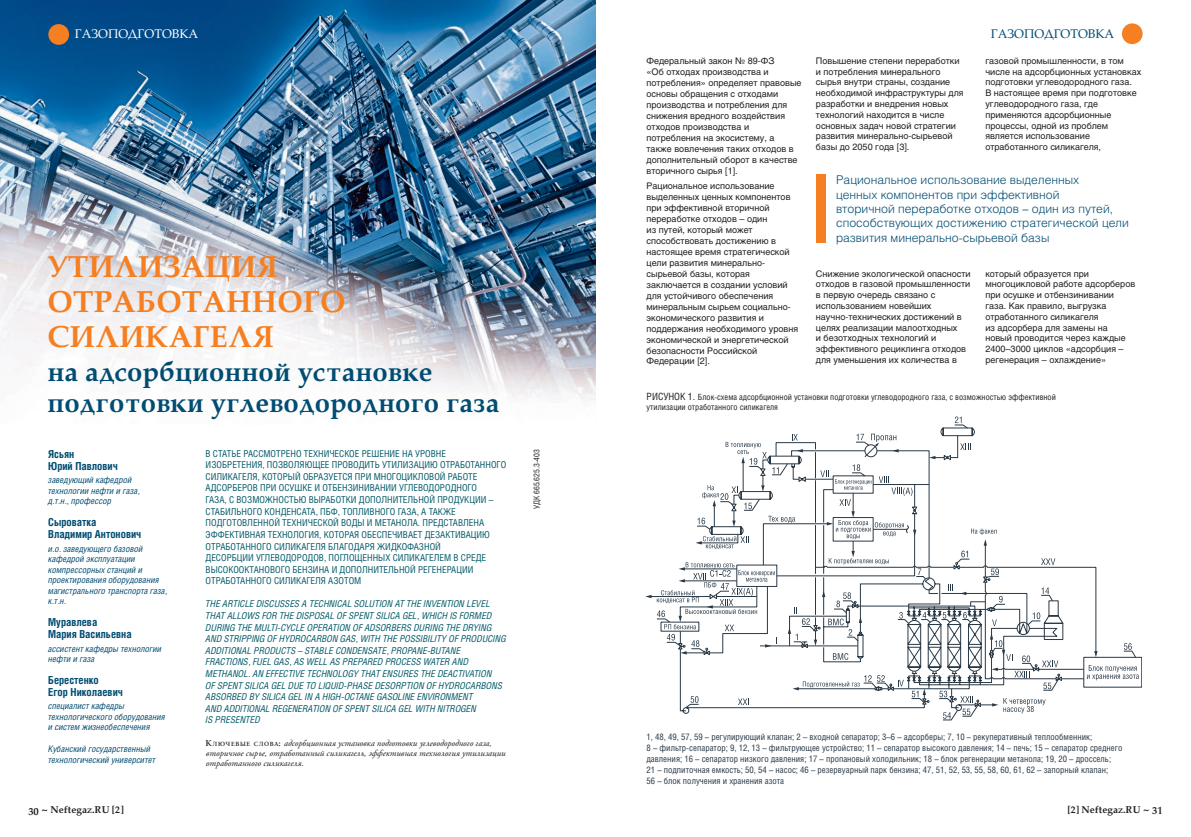
<style>
.page{position:relative;width:1191px;height:837px;background:#fff}
.page>*{position:absolute;margin:0;border:0;box-sizing:border-box;transform-origin:0 0}
.Zagolovok{font:700 29px/35px "Palladium C";color:#f57f21}
.Zagolovok-2{font:700 26px/31px "Palladium C";color:#004c72}
.Vrezka{font:12px/14.4px "Helios Light C";color:#004c72}
.t1{font:12px "Palladium C";color:#fff}
.t2{font:12px "Palladium C";color:#004c72}
.Podzag1{font:700 11px/12px "Helios Cond C";color:#004c72}
.Vrez{font:9.5px/11.6px "Helios Cond C";color:#005967}
.Vrez-2{font:italic 9.5px/11.6px "Helios Cond C";color:#005967}
.t3{font:700 9.5px "Palladium C";color:#231f20}
.Text{font:9px/10.8px "Helios C";color:#231f20}
.Vrezka-2{font:9px/11px "Helios Cond C";color:#2a3946}
.Podzag1-2{font:italic 9px/10.5px "Helios Cond C";color:#004c72}
.Key{font:italic 9px/10.1px "APC Garamond C";color:#231f20}
.Vrezka-3{font:8.5px/10.2px "Helios Cond C";color:#231f20}
.Text-2{font:8px "Helios Cond C";color:#231f20}
.s1{font-weight:700;font-style:normal}
.s2{font-weight:700;font-style:normal;font-size:6.3px}
.s3{font-size:10px}
</style>
<div class="page">
<div style="left:1122px;top:23px;width:20px;height:21px;background:#f57f21;border-radius:50%"></div>
<img style="left:0;top:0;width:595px;height:401px">
<div style="left:48px;top:24px;width:21px;height:21px;background:#f57f21;border-radius:50%"></div>
<div style="left:1083px;top:656px;width:59px;height:31px;border:1px solid #2a3946"></div>
<svg style="left:645px;top:416px;width:494px;height:304px"></svg>
<div style="left:816px;top:174px;width:9px;height:69px;background:#f57f21"></div>
<p class="t1" style="left:75px;top:26px;width:125px">ГАЗОПОДГОТОВКА</p>
<p class="t2" style="left:990px;top:26px;width:125px">ГАЗОПОДГОТОВКА</p>
<p class="Zagolovok" style="left:47px;top:249px;width:300px">УТИЛИЗАЦИЯ<br>ОТРАБОТАННОГО<br>СИЛИКАГЕЛЯ</p>
<p class="Zagolovok-2" style="left:47px;top:356px;width:453px">на адсорбционной установке подготовки углеводородного газа</p>
<p class="Podzag1" style="left:48px;top:447px;width:71px">Ясьян<br>Юрий Павлович</p>
<p class="Podzag1-2" style="left:48px;top:474px;width:93px">заведующий кафедрой технологии нефти и газа, д.т.н., профессор</p>
<p class="Podzag1" style="left:48px;top:516px;width:95px">Сыроватка<br>Владимир Антонович</p>
<p class="Podzag1-2" style="left:48px;top:543px;width:121px">и.о. заведующего базовой кафедрой эксплуатации компрессорных станций и проектирования оборудования магистрального транспорта газа, к.т.н.</p>
<p class="Podzag1" style="left:48px;top:615px;width:85px">Муравлева<br>Мария Васильевна</p>
<p class="Podzag1-2" style="left:48px;top:642px;width:115px">ассистент кафедры технологии нефти и газа</p>
<p class="Podzag1" style="left:48px;top:673px;width:76px">Берестенко<br>Егор Николаевич</p>
<p class="Podzag1-2" style="left:48px;top:700px;width:119px">специалист кафедры технологического оборудования и систем жизнеобеспечения</p>
<p class="Podzag1-2" style="left:48px;top:743px;width:109px">Кубанский государственный технологический университет</p>
<p class="Vrez" style="left:206px;top:447px;width:302px">В СТАТЬЕ РАССМОТРЕНО ТЕХНИЧЕСКОЕ РЕШЕНИЕ НА УРОВНЕ ИЗОБРЕТЕНИЯ, ПОЗВОЛЯЮЩЕЕ ПРОВОДИТЬ УТИЛИЗАЦИЮ ОТРАБОТАННОГО СИЛИКАГЕЛЯ, КОТОРЫЙ ОБРАЗУЕТСЯ ПРИ МНОГОЦИКЛОВОЙ РАБОТЕ АДСОРБЕРОВ ПРИ ОСУШКЕ И ОТБЕНЗИНИВАНИИ УГЛЕВОДОРОДНОГО<br>ГАЗА, С ВОЗМОЖНОСТЬЮ ВЫРАБОТКИ ДОПОЛНИТЕЛЬНОЙ ПРОДУКЦИИ – СТАБИЛЬНОГО КОНДЕНСАТА, ПБФ, ТОПЛИВНОГО ГАЗА, А ТАКЖЕ ПОДГОТОВЛЕННОЙ ТЕХНИЧЕСКОЙ ВОДЫ И МЕТАНОЛА. ПРЕДСТАВЛЕНА ЭФФЕКТИВНАЯ ТЕХНОЛОГИЯ, КОТОРАЯ ОБЕСПЕЧИВАЕТ ДЕЗАКТИВАЦИЮ ОТРАБОТАННОГО СИЛИКАГЕЛЯ БЛАГОДАРЯ ЖИДКОФАЗНОЙ<br>ДЕСОРБЦИИ УГЛЕВОДОРОДОВ, ПОГЛОЩЕННЫХ СИЛИКАГЕЛЕМ В СРЕДЕ ВЫСОКООКТАНОВОГО БЕНЗИНА И ДОПОЛНИТЕЛЬНОЙ РЕГЕНЕРАЦИИ ОТРАБОТАННОГО СИЛИКАГЕЛЯ АЗОТОМ</p>
<p class="Vrez-2" style="left:206px;top:597px;width:302px">THE ARTICLE DISCUSSES A TECHNICAL SOLUTION AT THE INVENTION LEVEL THAT ALLOWS FOR THE DISPOSAL OF SPENT SILICA GEL, WHICH IS FORMED DURING THE MULTI-CYCLE OPERATION OF ADSORBERS DURING THE DRYING AND STRIPPING OF HYDROCARBON GAS, WITH THE POSSIBILITY OF PRODUCING ADDITIONAL PRODUCTS – STABLE CONDENSATE, PROPANE‑BUTANE FRACTIONS, FUEL GAS, AS WELL AS PREPARED PROCESS WATER AND METHANOL. AN EFFECTIVE TECHNOLOGY THAT ENSURES THE DEACTIVATION<br>OF SPENT SILICA GEL DUE TO LIQUID-PHASE DESORPTION OF HYDROCARBONS ABSORBED BY SILICA GEL IN A HIGH-OCTANE GASOLINE ENVIRONMENT<br>AND ADDITIONAL REGENERATION OF SPENT SILICA GEL WITH NITROGEN<br>IS PRESENTED</p>
<p class="Key" style="left:206px;top:737px;width:301px"><span class="s1">К</span><span class="s2">лючевые слова</span><span class="s1">:</span> адсорбционная установка подготовки углеводородного газа, вторичное сырье, отработанный силикагель, эффективная технология утилизации отработанного силикагеля.</p>
<p class="Text-2" style="left:532px;top:509px;width:62px;rotate:-90deg">УДК 665.625.3-403</p>
<p class="Text" style="left:646px;top:55px;width:156px">Федеральный закон № 89-ФЗ<br>«Об отходах производства и потребления» определяет правовые основы обращения с отходами производства и потребления для снижения вредного воздействия отходов производства и потребления на экосистему, а также вовлечения таких отходов в дополнительный оборот в качестве вторичного сырья [1].</p>
<p class="Text" style="left:646px;top:180px;width:153px">Рациональное использование выделенных ценных компонентов при эффективной вторичной переработке отходов – один<br>из путей, который может способствовать достижению в настоящее время стратегической цели развития минерально&shy;сырьевой базы, которая заключается в создании условий для устойчивого обеспечения минеральным сырьем социально&shy;экономического развития и поддержания необходимого уровня экономической и энергетической безопасности Российской<br>Федерации [2].</p>
<p class="Text" style="left:816px;top:55px;width:149px">Повышение степени переработки и потребления минерального сырья внутри страны, создание необходимой инфраструктуры для разработки и внедрения новых технологий находится в числе основных задач новой стратегии развития минерально-сырьевой базы до 2050 года [3].</p>
<p class="Text" style="left:985px;top:55px;width:157px">газовой промышленности, в том числе на адсорбционных установках подготовки углеводородного газа.<br>В настоящее время при подготовке углеводородного газа, где применяются адсорбционные процессы, одной из проблем является использование отработанного силикагеля,</p>
<p class="Vrezka" style="left:836px;top:172px;width:294px">Рациональное использование выделенных<br>ценных компонентов при эффективной<br>вторичной переработке отходов – один из путей, способствующих достижению стратегической цели развития минерально-сырьевой базы</p>
<p class="Text" style="left:816px;top:268px;width:156px">Снижение экологической опасности отходов в газовой промышленности в первую очередь связано с использованием новейших научно-технических достижений в целях реализации малоотходных<br>и безотходных технологий и эффективного рециклинга отходов для уменьшения их количества в</p>
<p class="Text" style="left:985px;top:268px;width:151px">который образуется при многоцикловой работе адсорберов при осушке и отбензинивании газа. Как правило, выгрузка отработанного силикагеля<br>из адсорбера для замены на новый проводится через каждые<br>2400–3000 циклов «адсорбция – регенерация – охлаждение»</p>
<p class="Vrezka-3" style="left:646px;top:391px;width:411px"><span class="s3">РИСУНОК 1.</span> Блок-схема адсорбционной установки подготовки углеводородного газа, с возможностью эффективной утилизации отработанного силикагеля</p>
<p class="Vrezka-2" style="left:646px;top:730px;width:477px">1, 48, 49, 57, 59 – регулирующий клапан; 2 – входной сепаратор; 3–6 – адсорберы; 7, 10 – рекуперативный теплообменник;<br>8 – фильтр‑сепаратор; 9, 12, 13 – фильтрующее устройство; 11 – сепаратор высокого давления; 14 – печь; 15 – сепаратор среднего давления; 16 – сепаратор низкого давления; 17 – пропановый холодильник; 18 – блок регенерации метанола; 19, 20 – дроссель;<br>21 – подпиточная емкость; 50, 54 – насос; 46 – резервуарный парк бензина; 47, 51, 52, 53, 55, 58, 60, 61, 62 – запорный клапан;<br>56 – блок получения и хранения азота</p>
<p class="t3" style="left:28px;top:803px;width:97px"><span class="s3">30 ~</span> Neftegaz.RU [2]</p>
<p class="t3" style="left:1067px;top:803px;width:97px">[2] Neftegaz.RU <span class="s3">~ 31</span></p>
</div>
